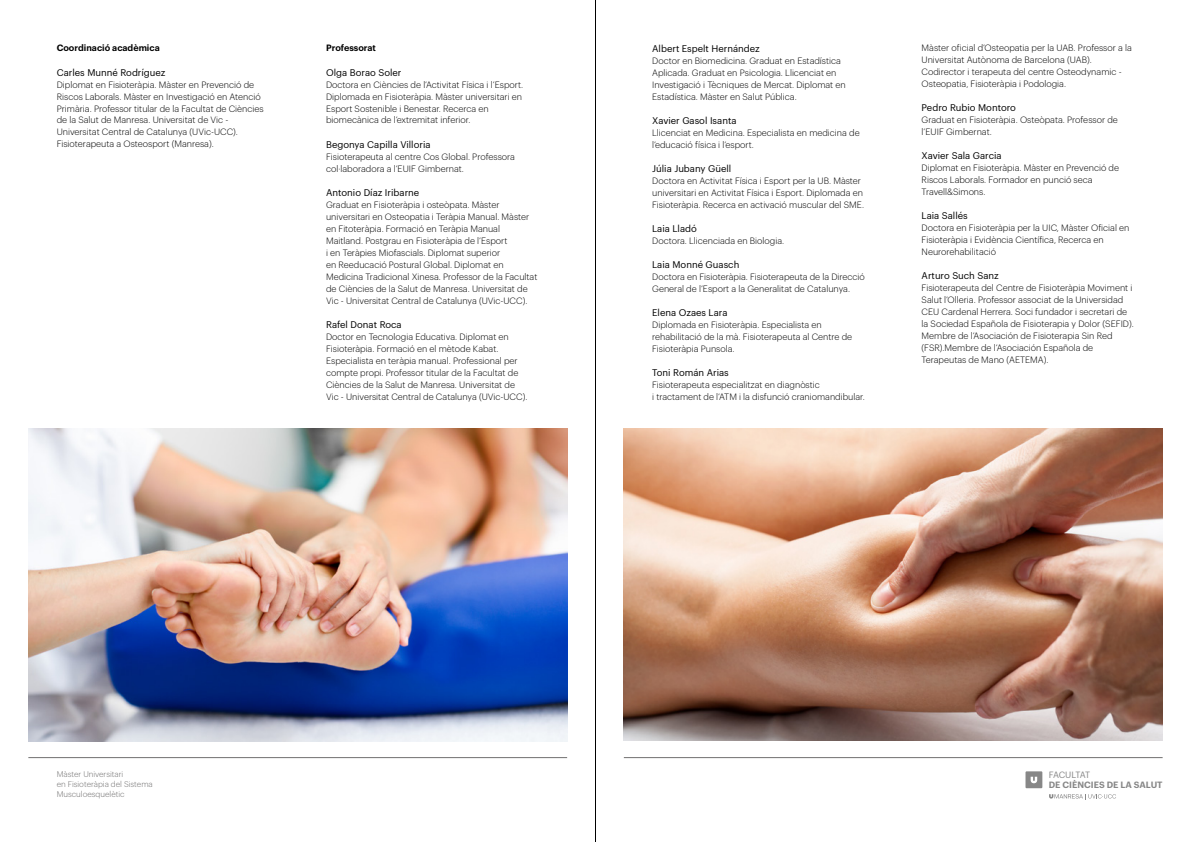
<style>
.page{position:relative;width:1191px;height:842px;background:#fff}
.page>*{position:absolute;margin:0;border:0;box-sizing:border-box;transform-origin:0 0}
.t1{font:9.5px "Graphik";color:#000}
.t2{font:300 9px/12px "Graphik";color:#000}
.t3{font:600 9px "Graphik";color:#000}
.t4{font:600 8.9px "Graphik";color:#878787}
.t5{font:8.9px "Graphik";letter-spacing:-.055em;color:#878787}
.t6{font:300 8px/10px "Graphik";color:#706f6f}
</style>
<div class="page">
<hr style="left:624px;top:757px;width:538px;height:1px;background:#706f6f">
<div style="left:1025px;top:771px;width:17px;height:17px;background:#878787"></div>
<svg style="left:1030px;top:777px;width:7px;height:6px"></svg>
<svg style="left:1049px;top:794px;width:67px;height:5px"></svg>
<hr style="left:28px;top:757px;width:539px;height:1px;background:#706f6f">
<img style="left:28px;top:428px;width:539px;height:313px">
<img style="left:624px;top:428px;width:538px;height:312px">
<hr style="left:595px;top:0;width:1px;height:842px;background:#000">
<p class="t3" style="left:57px;top:41px;width:105px">Coordinació acadèmica</p>
<p class="t1" style="left:57px;top:65px;width:110px">Carles Munné Rodríguez</p>
<p class="t2" style="left:57px;top:78px;width:208px">Diplomat en Fisioteràpia. Màster en Prevenció de Riscos Laborals. Màster en Investigació en Atenció Primària. Professor titular de la Facultat de Ciències de la Salut de Manresa. Universitat de Vic - Universitat Central de Catalunya (UVic-UCC).<br>Fisioterapeuta a Osteosport (Manresa).</p>
<p class="t3" style="left:326px;top:41px;width:51px">Professorat</p>
<p class="t1" style="left:326px;top:65px;width:77px">Olga Borao Soler</p>
<p class="t2" style="left:326px;top:78px;width:198px">Doctora en Ciències de l’Activitat Física i l’Esport.<br>Diplomada en Fisioteràpia. Màster universitari en Esport Sostenible i Benestar. Recerca en biomecànica de l’extremitat inferior.</p>
<p class="t1" style="left:326px;top:137px;width:106px">Begonya Capilla Villoria</p>
<p class="t2" style="left:326px;top:150px;width:190px">Fisioterapeuta al centre Cos Global. Professora col·laboradora a l’EUIF Gimbernat.</p>
<p class="t1" style="left:326px;top:185px;width:95px">Antonio Díaz Iribarne</p>
<p class="t2" style="left:326px;top:198px;width:213px">Graduat en Fisioteràpia i osteòpata. Màster universitari en Osteopatia i Teràpia Manual. Màster en Fitoteràpia. Formació en Teràpia Manual Maitland. Postgrau en Fisioteràpia de l’Esport<br>i en Teràpies Miofascials. Diplomat superior<br>en Reeducació Postural Global. Diplomat en Medicina Tradicional Xinesa. Professor de la Facultat de Ciències de la Salut de Manresa. Universitat de Vic - Universitat Central de Catalunya (UVic-UCC).</p>
<p class="t1" style="left:326px;top:317px;width:77px">Rafel Donat Roca</p>
<p class="t2" style="left:326px;top:330px;width:203px">Doctor en Tecnologia Educativa. Diplomat en Fisioteràpia. Formació en el mètode Kabat.<br>Especialista en teràpia manual. Professional per compte propi. Professor titular de la Facultat de Ciències de la Salut de Manresa. Universitat de Vic - Universitat Central de Catalunya (UVic-UCC).</p>
<p class="t1" style="left:652px;top:41px;width:109px">Albert Espelt Hernández</p>
<p class="t2" style="left:652px;top:54px;width:195px">Doctor en Biomedicina. Graduat en Estadística Aplicada. Graduat en Psicologia. Llicenciat en Investigació i Tècniques de Mercat. Diplomat en Estadística. Màster en Salut Pública.</p>
<p class="t1" style="left:652px;top:113px;width:86px">Xavier Gasol Isanta</p>
<p class="t2" style="left:652px;top:126px;width:209px">Llicenciat en Medicina. Especialista en medicina de l’educació física i l’esport.</p>
<p class="t1" style="left:652px;top:161px;width:81px">Júlia Jubany Güell</p>
<p class="t2" style="left:652px;top:174px;width:213px">Doctora en Activitat Física i Esport per la UB. Màster universitari en Activitat Física i Esport. Diplomada en<br>Fisioteràpia. Recerca en activació muscular del SME.</p>
<p class="t1" style="left:652px;top:221px;width:46px">Laia Lladó</p>
<p class="t2" style="left:652px;top:234px;width:133px">Doctora. Llicenciada en Biologia.</p>
<p class="t1" style="left:652px;top:257px;width:89px">Laia Monné Guasch</p>
<p class="t2" style="left:652px;top:270px;width:214px">Doctora en Fisioteràpia. Fisioterapeuta de la Direcció<br>General de l’Esport a la Generalitat de Catalunya.</p>
<p class="t1" style="left:652px;top:305px;width:77px">Elena Ozaes Lara</p>
<p class="t2" style="left:652px;top:318px;width:201px">Diplomada en Fisioteràpia. Especialista en rehabilitació de la mà. Fisioterapeuta al Centre de<br>Fisioteràpia Punsola.</p>
<p class="t1" style="left:652px;top:365px;width:78px">Toni Román Arias</p>
<p class="t2" style="left:652px;top:378px;width:214px">Fisioterapeuta especialitzat en diagnòstic<br>i tractament de l’ATM i la disfunció craniomandibular.</p>
<p class="t2" style="left:921px;top:41px;width:212px">Màster oficial d’Osteopatia per la UAB. Professor a la Universitat Autònoma de Barcelona (UAB).<br>Codirector i terapeuta del centre Osteodynamic - Osteopatia, Fisioteràpia i Podologia.</p>
<p class="t1" style="left:921px;top:101px;width:96px">Pedro Rubio Montoro</p>
<p class="t2" style="left:921px;top:114px;width:198px">Graduat en Fisioteràpia. Osteòpata. Professor de l’EUIF Gimbernat.</p>
<p class="t1" style="left:921px;top:149px;width:82px">Xavier Sala Garcia</p>
<p class="t2" style="left:921px;top:162px;width:199px">Diplomat en Fisioteràpia. Màster en Prevenció de<br>Riscos Laborals. Formador en punció seca<br>Travell&amp;Simons.</p>
<p class="t1" style="left:921px;top:209px;width:48px">Laia Sallés</p>
<p class="t2" style="left:921px;top:222px;width:209px">Doctora en Fisioteràpia per la UIC, Màster Oficial en<br>Fisioteràpia i Evidència Científica, Recerca en<br>Neurorehabilitació</p>
<p class="t1" style="left:921px;top:269px;width:79px">Arturo Such Sanz</p>
<p class="t2" style="left:921px;top:282px;width:214px">Fisioterapeuta del Centre de Fisioteràpia Moviment i Salut l’Olleria. Professor associat de la Universidad CEU Cardenal Herrera. Soci fundador i secretari de la Sociedad Española de Fisioterapia y Dolor (SEFID).<br>Membre de l’Asociación de Fisioterapia Sin Red (FSR).Membre de l’Asociación Española de Terapeutas de Mano (AETEMA).</p>
<p class="t6" style="left:57px;top:768px;width:98px">Màster Universitari<br>en Fisioteràpia del Sistema<br>Musculoesquelètic</p>
<p class="t5" style="left:1048px;top:768px;width:43px">FACULTAT</p>
<p class="t4" style="left:1048px;top:778px;width:115px">DE CIÈNCIES DE LA SALUT</p>
</div>
